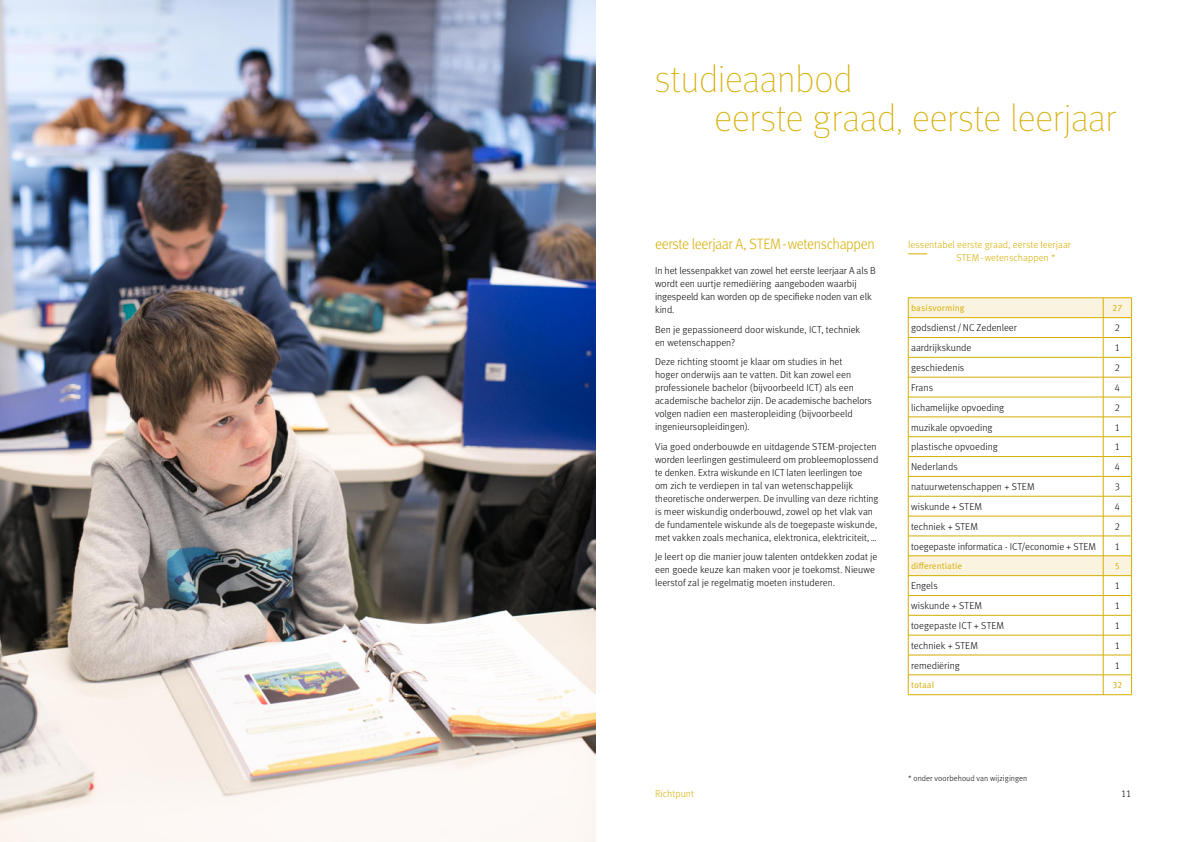
<style>
.page{position:relative;width:1191px;height:842px;background:#fff}
.page>*{position:absolute;margin:0;border:0;box-sizing:border-box;transform-origin:0 0}
.t1{font:100 38px/39px "Meta Pro";letter-spacing:-.01em;color:#d6ad00}
.t2{font:300 15px "Meta Pro";letter-spacing:-.03em;color:#d6ad00;scale:.96 1}
.t3{font:300 10px/13px "Meta Pro";color:#000}
.t4{font:300 10px/13px "Meta Pro";letter-spacing:.005em;color:#d6ad00}
.t5{font:9px "Meta Pro Norm";letter-spacing:.01em;color:#d6ad00}
.t6{font:300 8px "Meta Pro";letter-spacing:.01em;color:#000}
</style>
<div class="page">
<img style="left:0;top:0;width:595px;height:842px">
<svg style="left:909px;top:299px;width:194px;height:276px"></svg>
<hr style="left:908px;top:298px;width:195px;height:1px;background:#d6ad00">
<hr style="left:908px;top:317px;width:195px;height:1px;background:#d6ad00">
<hr style="left:908px;top:675px;width:195px;height:1px;background:#d6ad00">
<hr style="left:908px;top:694px;width:195px;height:1px;background:#d6ad00">
<hr style="left:908px;top:556px;width:195px;height:1px;background:#d6ad00">
<hr style="left:908px;top:575px;width:195px;height:1px;background:#d6ad00">
<hr style="left:908px;top:337px;width:195px;height:1px;background:#d6ad00">
<hr style="left:908px;top:357px;width:195px;height:1px;background:#d6ad00">
<hr style="left:908px;top:377px;width:195px;height:1px;background:#d6ad00">
<hr style="left:908px;top:397px;width:195px;height:1px;background:#d6ad00">
<hr style="left:908px;top:417px;width:195px;height:1px;background:#d6ad00">
<hr style="left:908px;top:436px;width:195px;height:1px;background:#d6ad00">
<hr style="left:908px;top:456px;width:195px;height:1px;background:#d6ad00">
<hr style="left:908px;top:476px;width:195px;height:1px;background:#d6ad00">
<hr style="left:908px;top:496px;width:195px;height:1px;background:#d6ad00">
<hr style="left:908px;top:516px;width:195px;height:1px;background:#d6ad00">
<hr style="left:908px;top:536px;width:195px;height:1px;background:#d6ad00">
<hr style="left:908px;top:595px;width:195px;height:1px;background:#d6ad00">
<hr style="left:908px;top:615px;width:195px;height:1px;background:#d6ad00">
<hr style="left:908px;top:635px;width:195px;height:1px;background:#d6ad00">
<hr style="left:908px;top:655px;width:195px;height:1px;background:#d6ad00">
<svg style="left:908px;top:298px;width:1px;height:396px"></svg>
<svg style="left:1103px;top:298px;width:29px;height:397px"></svg>
<svg style="left:908px;top:254px;width:19px;height:1px"></svg>
<h1 class="t1" style="left:714px;top:58px;width:403px;text-indent:-60px">studieaanbod<br>eerste graad, eerste leerjaar</h1>
<h2 class="t2" style="left:655px;top:233px;width:230px">eerste leerjaar A, STEM-wetenschappen</h2>
<p class="t3" style="left:655px;top:264px;width:222px">In het lessenpakket van zowel het eerste leerjaar A als B wordt een uurtje remediëring aangeboden waarbij ingespeeld kan worden op de specifieke noden van elk kind.</p>
<p class="t3" style="left:655px;top:322px;width:207px">Ben je gepassioneerd door wiskunde, ICT, techniek en wetenschappen?</p>
<p class="t3" style="left:655px;top:355px;width:218px">Deze richting stoomt je klaar om studies in het<br>hoger onderwijs aan te vatten. Dit kan zowel een professionele bachelor (bijvoorbeeld ICT) als een academische bachelor zijn. De academische bachelors volgen nadien een masteropleiding (bijvoorbeeld ingenieursopleidingen).</p>
<p class="t3" style="left:655px;top:439px;width:225px">Via goed onderbouwde en uitdagende STEM-projecten worden leerlingen gestimuleerd om probleemoplossend te denken. Extra wiskunde en ICT laten leerlingen toe<br>om zich te verdiepen in tal van wetenschappelijk theoretische onderwerpen. De invulling van deze richting is meer wiskundig onderbouwd, zowel op het vlak van de fundamentele wiskunde als de toegepaste wiskunde, met vakken zoals mechanica, elektronica, elektriciteit,…</p>
<p class="t3" style="left:655px;top:550px;width:224px">Je leert op die manier jouw talenten ontdekken zodat je een goede keuze kan maken voor je toekomst. Nieuwe leerstof zal je regelmatig moeten instuderen.</p>
<p class="t4" style="left:956px;top:238px;width:116px;text-indent:-48px">lessentabel eerste graad, eerste leerjaar<br>STEM-wetenschappen *</p>
<p class="t5" style="left:911px;top:301px;width:55px">basisvorming</p>
<p class="t5" style="left:1112px;top:301px;width:12px">27</p>
<p class="t3" style="left:911px;top:321px;width:107px">godsdienst /NC Zedenleer</p>
<p class="t3" style="left:1114px;top:321px;width:7px">2</p>
<p class="t3" style="left:911px;top:341px;width:62px">aardrijkskunde</p>
<p class="t3" style="left:1114px;top:341px;width:7px">1</p>
<p class="t3" style="left:911px;top:361px;width:55px">geschiedenis</p>
<p class="t3" style="left:1114px;top:361px;width:7px">2</p>
<p class="t3" style="left:911px;top:380px;width:23px">Frans</p>
<p class="t3" style="left:1114px;top:380px;width:7px">4</p>
<p class="t3" style="left:911px;top:400px;width:95px">lichamelijke opvoeding</p>
<p class="t3" style="left:1114px;top:400px;width:7px">2</p>
<p class="t3" style="left:911px;top:420px;width:83px">muzikale opvoeding</p>
<p class="t3" style="left:1114px;top:420px;width:7px">1</p>
<p class="t3" style="left:911px;top:440px;width:88px">plastische opvoeding</p>
<p class="t3" style="left:1114px;top:440px;width:7px">1</p>
<p class="t3" style="left:911px;top:460px;width:48px">Nederlands</p>
<p class="t3" style="left:1114px;top:460px;width:7px">4</p>
<p class="t3" style="left:911px;top:480px;width:125px">natuurwetenschappen + STEM</p>
<p class="t3" style="left:1114px;top:480px;width:7px">3</p>
<p class="t3" style="left:911px;top:499px;width:72px">wiskunde + STEM</p>
<p class="t3" style="left:1114px;top:499px;width:7px">4</p>
<p class="t3" style="left:911px;top:519px;width:68px">techniek + STEM</p>
<p class="t3" style="left:1114px;top:519px;width:7px">2</p>
<p class="t3" style="left:911px;top:539px;width:186px">toegepaste informatica - ICT/economie + STEM</p>
<p class="t3" style="left:1114px;top:539px;width:7px">1</p>
<p class="t5" style="left:911px;top:559px;width:53px">differentiatie</p>
<p class="t5" style="left:1114px;top:559px;width:7px">5</p>
<p class="t3" style="left:911px;top:579px;width:28px">Engels</p>
<p class="t3" style="left:1114px;top:579px;width:7px">1</p>
<p class="t3" style="left:911px;top:599px;width:72px">wiskunde + STEM</p>
<p class="t3" style="left:1114px;top:599px;width:7px">1</p>
<p class="t3" style="left:911px;top:618px;width:94px">toegepaste ICT + STEM</p>
<p class="t3" style="left:1114px;top:618px;width:7px">1</p>
<p class="t3" style="left:911px;top:638px;width:68px">techniek + STEM</p>
<p class="t3" style="left:1114px;top:638px;width:7px">1</p>
<p class="t3" style="left:911px;top:658px;width:50px">remediëring</p>
<p class="t3" style="left:1114px;top:658px;width:7px">1</p>
<p class="t5" style="left:911px;top:678px;width:24px">totaal</p>
<p class="t5" style="left:1112px;top:678px;width:12px">32</p>
<p class="t6" style="left:908px;top:772px;width:121px">* onder voorbehoud van wijzigingen</p>
<p class="t4" style="left:655px;top:787px;width:40px">Richtpunt</p>
<p class="t3" style="left:1120px;top:787px;width:12px">11</p>
</div>
